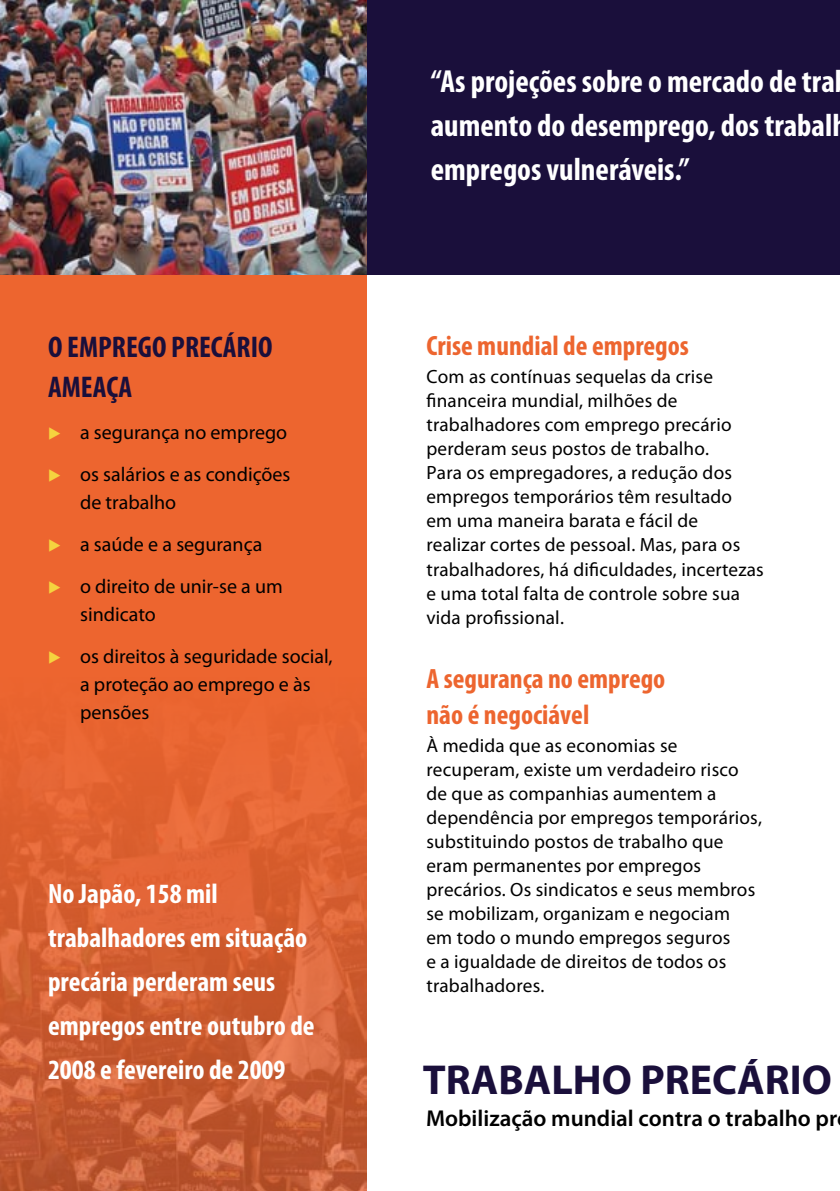
<style>
.page{position:relative;width:840px;height:1191px;background:#fff}
.page>*{position:absolute;margin:0;border:0;box-sizing:border-box;transform-origin:0 0}
.t1{font:700 42px "Myriad Pro";color:#1a0f3b}
.t2{font:700 condensed 32px/44px "Myriad Pro";color:#fff}
.t3{font:700 condensed 30px/40px "Myriad Pro";color:#1a0f3b}
.t4{font:700 condensed 28px/44px "Myriad Pro";color:#fff}
.t5{font:700 condensed 28px/36px "Myriad Pro";color:#ed652f}
.t6{font:600 23px "Myriad Pro";color:#000}
.t7{font:20px/42px "Myriad Pro";color:#000}
.t8{font:19.2px/24px "Myriad Pro";letter-spacing:.01em;color:#000}
.s1{font-family:"European Pi Three";font-size:16px;color:#f5d33f}
</style>
<div class="page">
<div style="left:0;top:271px;width:366px;height:920px;background:#ed652f"></div>
<div style="left:366px;top:0;width:473px;height:274px;background:#1a0f3b"></div>
<img style="left:0;top:0;width:366px;height:274px">
<img style="left:0;top:751px;width:366px;height:440px">
<h3 class="t3" style="left:48px;top:326px;width:214px">O emprego precário ameaça</h3>
<p class="t7" style="left:48px;top:410px;width:244px"><span class="s1">E</span> a segurança no emprego<br><span class="s1">E</span> os salários e as condições</p>
<p class="t7" style="left:48px;top:480px;width:236px;text-indent:32px">de trabalho<br><span class="s1">E</span> a saúde e a segurança<br><span class="s1">E</span> o direito de unir-se a um</p>
<p class="t7" style="left:48px;top:592px;width:286px;text-indent:32px">sindicato<br><span class="s1">E</span> os direitos à seguridade social,</p>
<p class="t7" style="left:80px;top:669px;width:232px;line-height:28px">a proteção ao emprego e às pensões</p>
<h3 class="t4" style="left:48px;top:871px;width:268px">No Japão, 158 mil trabalhadores em situação precária perderam seus empregos entre outubro de<br>2008 e fevereiro de 2009</h3>
<h2 class="t2" style="left:430px;top:59px;width:417px">“As projeções sobre o mercado de tra aumento do desemprego, dos trabalh empregos vulneráveis.”</h2>
<h3 class="t5" style="left:426px;top:327px;width:264px">Crise mundial de empregos</h3>
<p class="t8" style="left:426px;top:365px;width:339px">Com as contínuas sequelas da crise financeira mundial, milhões de trabalhadores com emprego precário perderam seus postos de trabalho.<br>Para os empregadores, a redução dos empregos temporários têm resultado<br>em uma maneira barata e fácil de<br>realizar cortes de pessoal. Mas, para os trabalhadores, há dificuldades, incertezas e uma total falta de controle sobre sua vida profissional.</p>
<h3 class="t5" style="left:426px;top:659px;width:240px">A segurança no emprego não é negociável</h3>
<p class="t8" style="left:426px;top:733px;width:337px">À medida que as economias se recuperam, existe um verdadeiro risco de que as companhias aumentem a dependência por empregos temporários, substituindo postos de trabalho que eram permanentes por empregos precários. Os sindicatos e seus membros se mobilizam, organizam e negociam<br>em todo o mundo empregos seguros<br>e a igualdade de direitos de todos os trabalhadores.</p>
<h1 class="t1" style="left:422px;top:1053px;width:410px">TRABALHO PRECÁRIO</h1>
<p class="t6" style="left:426px;top:1104px;width:412px">Mobilização mundial contra o trabalho pr</p>
</div>
